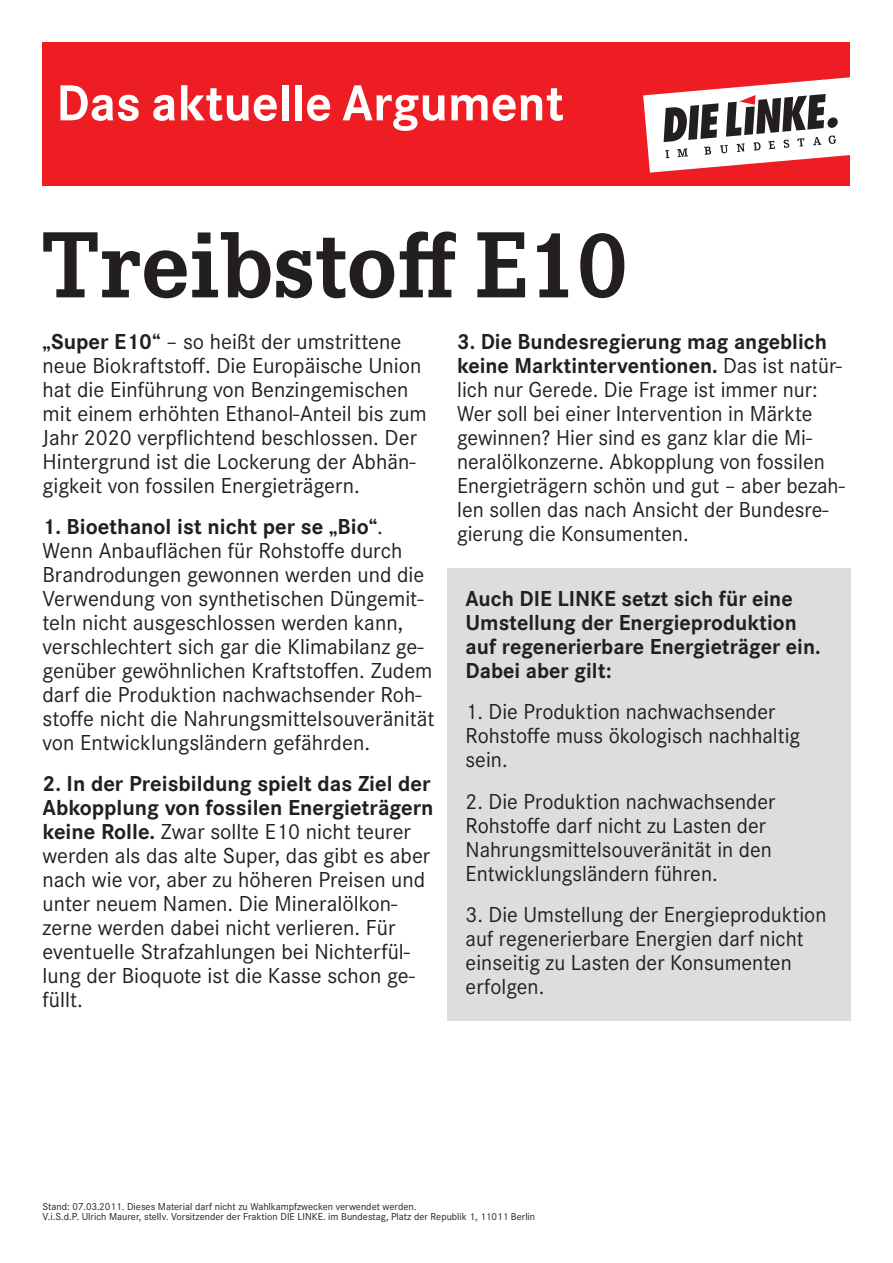
<style>
.page{position:relative;width:893px;height:1263px;background:#fff}
.page>*{position:absolute;margin:0;border:0;box-sizing:border-box;transform-origin:0 0}
.t1{font:700 97.5px "Corporate E";color:#231f20}
.t2{font:700 52.5px "Corporate S";color:#fff}
.t3{font:22.5px/24px "Corporate S";color:#231f20}
.t4{font:700 22.5px/24px "Corporate S";color:#231f20}
.t5{font:10.5px/10.5px "Corporate S";color:#231f20}
.s1{font-weight:700}
.s2{font-family:"Corporate E"}
</style>
<div class="page">
<div style="left:448px;top:568px;width:403px;height:453px;background:#dcdddf"></div>
<div style="left:43px;top:43px;width:807px;height:143px;background:#ee1d23"></div>
<svg style="left:643px;top:77px;width:207px;height:96px"></svg>
<h2 class="t2" style="left:56px;top:73px;width:509px">Das aktuelle Argument</h2>
<h1 class="t1" style="left:43px;top:210px;width:586px">Treibstoff E10</h1>
<p class="t3" style="left:43px;top:329px;width:386px"><span class="s1">„Super E10“</span> – so heißt der umstrittene neue Biokraftstoff. Die Europäische Union hat die Einführung von Benzingemischen mit einem erhöhten Ethanol-Anteil bis zum Jahr 2020 verpflichtend beschlossen. Der Hintergrund ist die Lockerung der Abhän&shy;gigkeit von fossilen Energieträgern.</p>
<p class="t3" style="left:43px;top:515px;width:394px"><span class="s1">1. Bioethanol ist nicht per se „Bio“</span>.<br>Wenn Anbauflächen für Rohstoffe durch Brandrodungen gewonnen werden und die Verwendung von synthetischen Düngemit&shy;teln nicht ausgeschlossen werden kann, verschlechtert sich gar die Klimabilanz ge&shy;genüber gewöhnlichen Kraftstoffen. Zudem darf die Produktion nachwachsender Roh&shy;stoffe nicht die Nahrungsmittelsouveränität von Entwicklungsländern gefährden.</p>
<p class="t3" style="left:43px;top:772px;width:393px"><span class="s1">2. In der Preisbildung spielt das Ziel der Abkopplung von fossilen Energieträgern keine Rolle.</span> Zwar sollte E10 nicht teurer werden als das alte Super, das gibt es aber nach wie vor, aber zu höheren Preisen und unter neuem Namen. Die Mineralölkon&shy;zerne werden dabei nicht verlieren. Für eventuelle Strafzahlungen bei Nichterfül&shy;lung der Bioquote ist die Kasse schon ge&shy;füllt.</p>
<p class="t3" style="left:457px;top:329px;width:389px"><span class="s1">3. Die Bundesregierung mag angeblich keine Marktinterventionen.</span> Das ist natür&shy;lich nur Gerede. Die Frage ist immer nur:<br>Wer soll bei einer Intervention in Märkte gewinnen? Hier sind es ganz klar die Mi&shy;neralölkonzerne. Abkopplung von fossilen Energieträgern schön und gut – aber bezah&shy;len sollen das nach Ansicht der Bundesre&shy;gierung die Konsumenten.</p>
<p class="t4" style="left:466px;top:587px;width:356px">Auch DIE LINKE setzt sich für eine<br>Umstellung der Energieproduktion auf regenerierbare Energieträger ein.<br>Dabei aber gilt:</p>
<p class="t3" style="left:466px;top:700px;width:336px">1. Die Produktion nachwachsender<br>Rohstoffe muss ökologisch nachhaltig sein.</p>
<p class="t3" style="left:466px;top:789px;width:311px">2. Die Produktion nachwachsender Rohstoffe darf nicht zu Lasten der Nahrungsmittelsouveränität in den Entwicklungsländern führen.</p>
<p class="t3" style="left:466px;top:902px;width:362px">3. Die Umstellung der Energieproduktion auf regenerierbare Energien darf nicht einseitig zu Lasten der Konsumenten erfolgen.</p>
<p class="t5" style="left:43px;top:1201px;width:494px">Stand: 07.0<span class="s2">3.</span>2011. Dieses Material darf nicht zu Wahlkampfzwecken verwendet werden.<br>V.i.S.d.P. Ulrich Maurer, stellv. Vorsitzender der Fraktion DIE LINKE. im Bundestag, Platz der Republik 1, 11011 Berlin</p>
</div>
